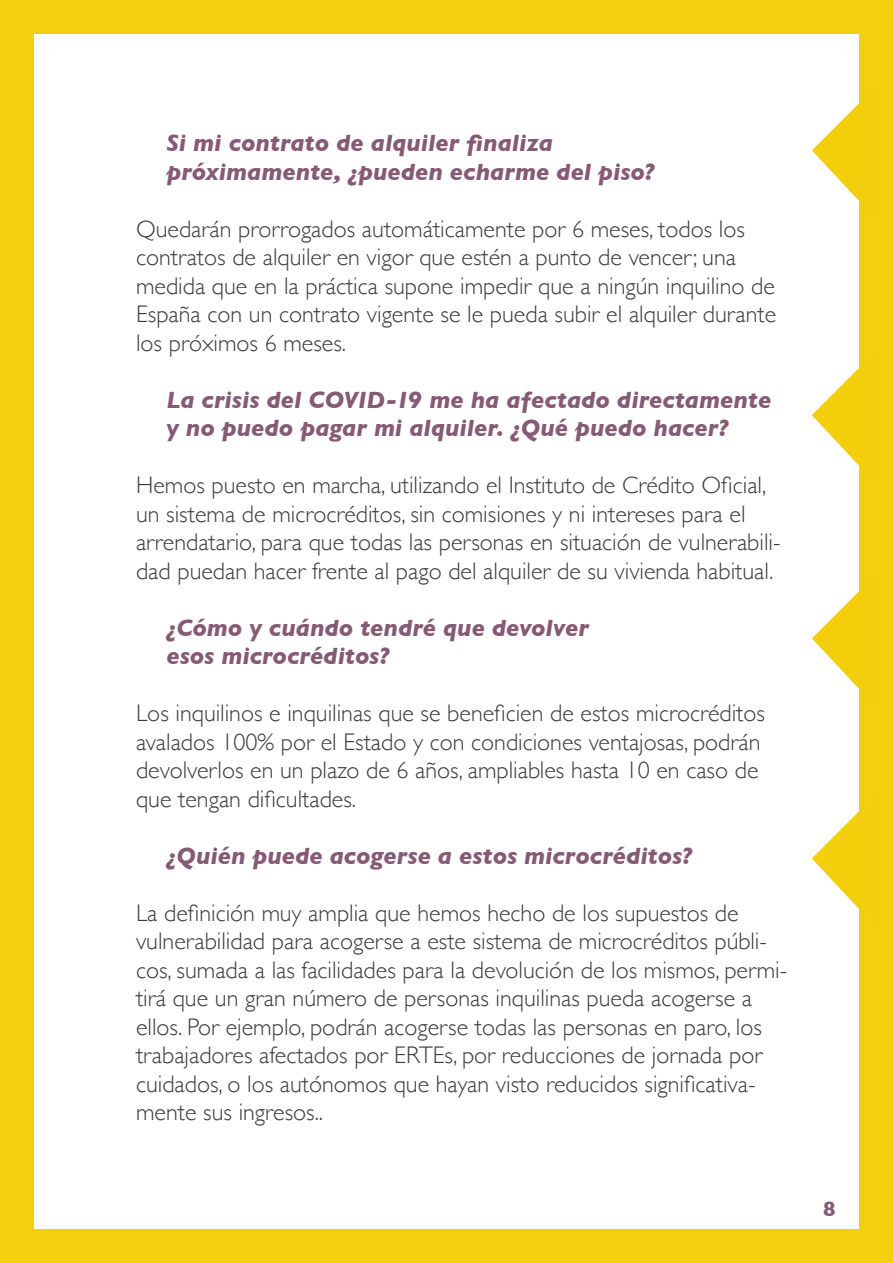
<style>
.page{position:relative;width:893px;height:1263px;background:#f3cf0d}
.page>*{position:absolute;margin:0;border:0;box-sizing:border-box;transform-origin:0 0}
.t1{font:300 24px/28.5px "Gill Sans";color:#3c3c3b}
.Pregunta{font:italic 700 24px/28.5px "Gill Sans";color:#865a74}
.t2{font:700 21px "Gill Sans";color:#865a74}
</style>
<div class="page">
<div style="left:34px;top:34px;width:825px;height:1195px;background:#fff"></div>
<svg style="left:812px;top:103px;width:47px;height:98px"></svg>
<svg style="left:812px;top:368px;width:47px;height:98px"></svg>
<svg style="left:812px;top:591px;width:47px;height:98px"></svg>
<svg style="left:812px;top:811px;width:47px;height:98px"></svg>
<p class="Pregunta" style="left:167px;top:129px;width:490px">Si mi contrato de alquiler finaliza próximamente, ¿pueden echarme del piso?</p>
<p class="t1" style="left:136px;top:213px;width:642px">Quedarán prorrogados automáticamente por 6 meses, todos los contratos de alquiler en vigor que estén a punto de vencer; una medida que en la práctica supone impedir que a ningún inquilino de España con un contrato vigente se le pueda subir el alquiler durante los próximos 6 meses.</p>
<p class="Pregunta" style="left:167px;top:385px;width:606px">La crisis del COVID-19 me ha afectado directamente y no puedo pagar mi alquiler. ¿Qué puedo hacer?</p>
<p class="t1" style="left:136px;top:470px;width:646px">Hemos puesto en marcha, utilizando el Instituto de Crédito Oficial, un sistema de microcréditos, sin comisiones y ni intereses para el arrendatario, para que todas las personas en situación de vulnerabili&shy;dad puedan hacer frente al pago del alquiler de su vivienda habitual.</p>
<p class="Pregunta" style="left:167px;top:613px;width:424px">¿Cómo y cuándo tendré que devolver esos microcréditos?</p>
<p class="t1" style="left:136px;top:698px;width:630px">Los inquilinos e inquilinas que se beneficien de estos microcréditos avalados 100% por el Estado y con condiciones ventajosas, podrán devolverlos en un plazo de 6 años, ampliables hasta 10 en caso de que tengan dificultades.</p>
<p class="Pregunta" style="left:167px;top:841px;width:527px">¿Quién puede acogerse a estos microcréditos?</p>
<p class="t1" style="left:136px;top:897px;width:653px">La definición muy amplia que hemos hecho de los supuestos de vulnerabilidad para acogerse a este sistema de microcréditos públi&shy;cos, sumada a las facilidades para la devolución de los mismos, permi&shy;tirá que un gran número de personas inquilinas pueda acogerse a ellos. Por ejemplo, podrán acogerse todas las personas en paro, los trabajadores afectados por ERTEs, por reducciones de jornada por cuidados, o los autónomos que hayan visto reducidos significativa&shy;mente sus ingresos..</p>
<p class="t2" style="left:823px;top:1192px;width:14px">8</p>
</div>
